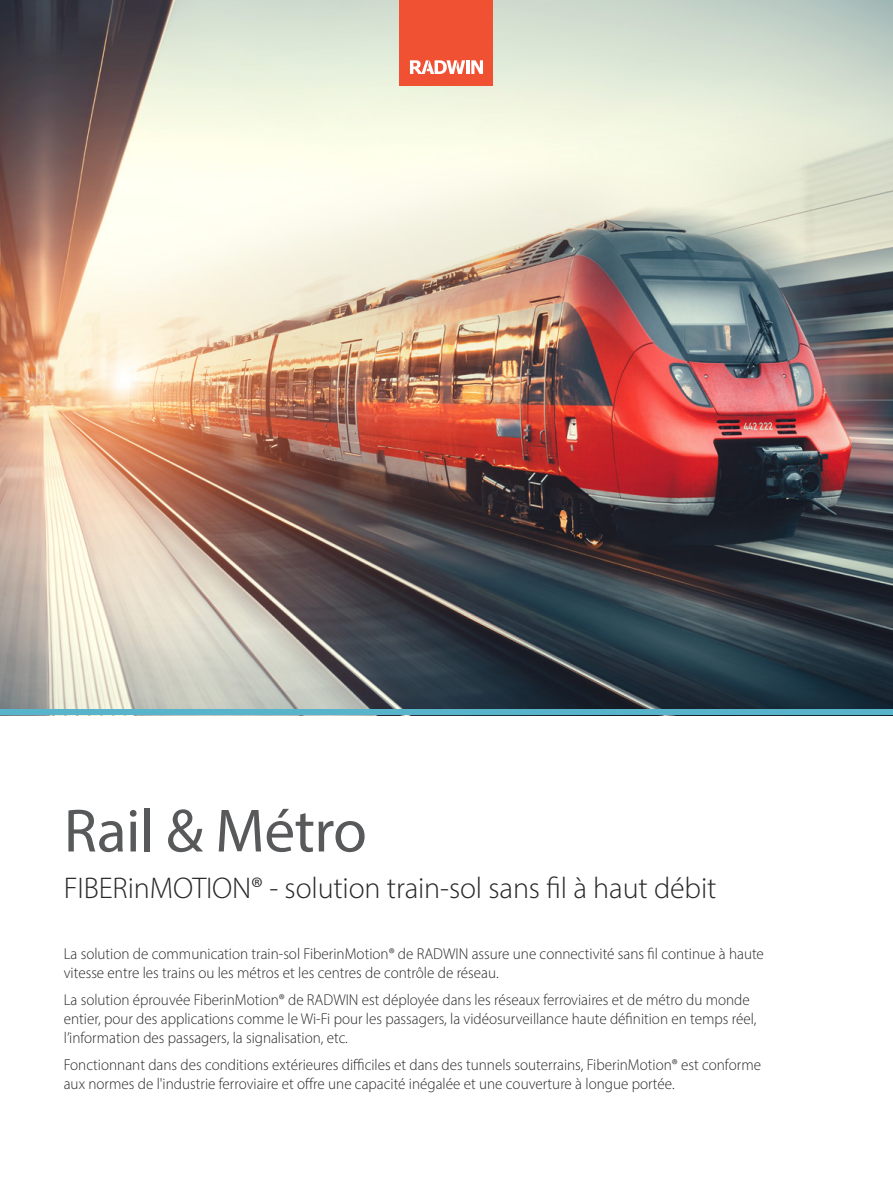
<style>
.page{position:relative;width:893px;height:1191px;background:#fff}
.page>*{position:absolute;margin:0;border:0;box-sizing:border-box;transform-origin:0 0}
.t1{font:61.5px "Myriad Pro";letter-spacing:-.01em;color:#58595b}
.t2{font:300 30px "Myriad Pro";letter-spacing:-.005em;color:#292829}
.t3{font:300 15.75px/18.9px "Myriad Pro";color:#292829;scale:.96 1}
</style>
<div class="page">
<img style="left:0;top:0;width:893px;height:710px">
<div style="left:0;top:710px;width:893px;height:5px;background:#58b4cb"></div>
<div style="left:400px;top:0;width:93px;height:85px;background:#f05133"></div>
<hr style="left:466px;top:60px;width:4px;height:14px;background:#fff">
<svg style="left:471px;top:60px;width:12px;height:14px"></svg>
<svg style="left:410px;top:60px;width:55px;height:14px"></svg>
<h1 class="t1" style="left:64px;top:793px;width:305px">Rail &amp; Métro</h1>
<h2 class="t2" style="left:64px;top:870px;width:654px">FIBERinMOTION® - solution train-sol sans fil à haut débit</h2>
<p class="t3" style="left:64px;top:944px;width:731px">La solution de communication train-sol FiberinMotion® de RADWIN assure une connectivité sans fil continue à haute vitesse entre les trains ou les métros et les centres de contrôle de réseau.</p>
<p class="t3" style="left:64px;top:990px;width:723px">La solution éprouvée FiberinMotion® de RADWIN est déployée dans les réseaux ferroviaires et de métro du monde entier, pour des applications comme le Wi-Fi pour les passagers, la vidéosurveillance haute définition en temps réel, l’information des passagers, la signalisation, etc.</p>
<p class="t3" style="left:64px;top:1055px;width:728px">Fonctionnant dans des conditions extérieures difficiles et dans des tunnels souterrains, FiberinMotion® est conforme aux normes de l'industrie ferroviaire et offre une capacité inégalée et une couverture à longue portée.</p>
</div>
